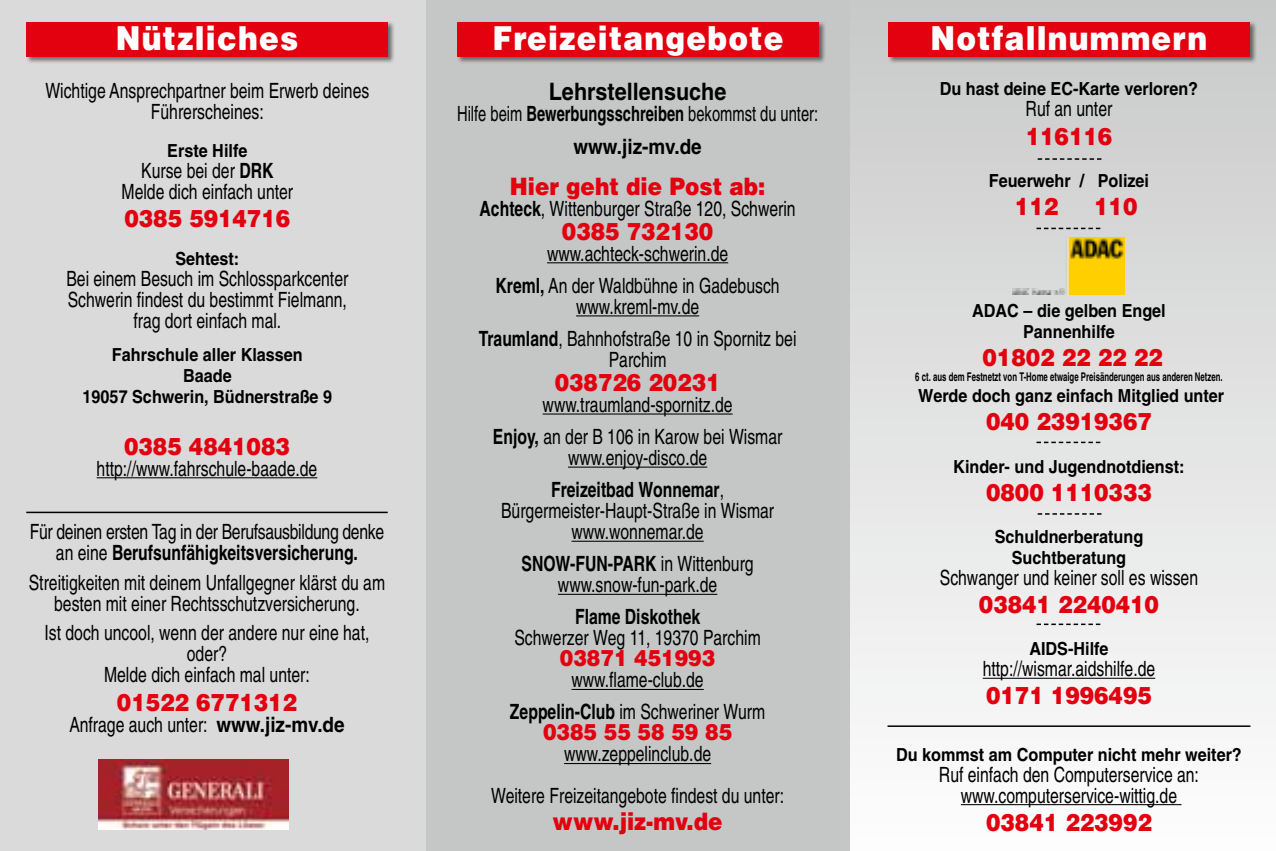
<style>
.page{position:relative;width:1276px;height:851px;background:#fff}
.page>*{position:absolute;margin:0;border:0;box-sizing:border-box;transform-origin:0 0}
.t1{font:900 33px "Helvetica";letter-spacing:.04em;color:#fff;scale:.9 1}
.t2{font:900 24px "Helvetica";color:#e3000f;scale:.9 1}
.t3{font:700 24px "Helvetica";color:#000;scale:.9 1}
.t4{font:900 22.5px "Helvetica";color:#e3000f;scale:.9 1}
.t5{font:21px/21px "Helvetica";color:#000;text-align:center;scale:.75 1}
.t6{font:21px/21px "Helvetica";letter-spacing:-.02em;color:#000;text-align:center;scale:.75 1}
.t7{font:700 21px/32.4px "Helvetica";color:#000;text-align:center;scale:.7 1}
.t8{font:700 21px "Helvetica";color:#000;scale:.75 1}
.t9{font:700 18px/21px "Helvetica";color:#000;text-align:center;scale:.9 1}
.t10{font:700 12px "Helvetica";color:#000;scale:.65 1}
.s1{font-weight:700}
.s2{font-weight:400}
</style>
<div class="page">
<div style="left:425px;top:0;width:425px;height:850px;background:#c5c6c6"></div>
<div style="left:0;top:0;width:425px;height:850px;background:#dadada"></div>
<div style="left:26px;top:21px;width:369px;height:42px;background:#000;opacity:.5"></div>
<div style="left:26px;top:22px;width:362px;height:34px;background:#e3000f"></div>
<div style="left:850px;top:0;width:426px;height:850px;background:linear-gradient(to bottom,#c9c9c9,#fcfcfc)"></div>
<div style="left:456px;top:21px;width:370px;height:42px;background:#000;opacity:.5"></div>
<div style="left:457px;top:22px;width:361px;height:34px;background:#e3000f"></div>
<div style="left:887px;top:21px;width:370px;height:42px;background:#000;opacity:.5"></div>
<div style="left:888px;top:22px;width:361px;height:34px;background:#e3000f"></div>
<hr style="left:982px;top:677px;width:173px;height:1px;background:#000">
<hr style="left:547px;top:262px;width:181px;height:1px;background:#000">
<hr style="left:576px;top:315px;width:123px;height:1px;background:#000">
<hr style="left:542px;top:413px;width:190px;height:1px;background:#000">
<hr style="left:568px;top:466px;width:139px;height:1px;background:#000">
<hr style="left:571px;top:540px;width:133px;height:1px;background:#000">
<hr style="left:558px;top:593px;width:159px;height:1px;background:#000">
<hr style="left:571px;top:688px;width:133px;height:1px;background:#000">
<hr style="left:564px;top:762px;width:147px;height:2px;background:#000">
<hr style="left:97px;top:477px;width:220px;height:1px;background:#000">
<img style="left:99px;top:759px;width:189px;height:70px">
<hr style="left:887px;top:725px;width:363px;height:1px;background:#000">
<hr style="left:26px;top:511px;width:362px;height:2px;background:#000">
<svg style="left:1037px;top:158px;width:64px;height:2px"></svg>
<hr style="left:961px;top:804px;width:220px;height:1px;background:#000">
<img style="left:1012px;top:238px;width:112px;height:56px">
<svg style="left:1036px;top:441px;width:64px;height:2px"></svg>
<svg style="left:1037px;top:513px;width:64px;height:1px"></svg>
<svg style="left:1036px;top:623px;width:64px;height:2px"></svg>
<svg style="left:1036px;top:228px;width:64px;height:1px"></svg>
<h1 class="t1" style="left:116px;top:16px;width:204px">Nützliches</h1>
<h1 class="t1" style="left:492px;top:16px;width:325px">Freizeitangebote</h1>
<h1 class="t1" style="left:930px;top:16px;width:309px">Notfallnummern</h1>
<p class="t5" style="left:45px;top:80px;width:433px">Wichtige Ansprechpartner beim Erwerb deines<br>Führerscheines:</p>
<p class="t9" style="left:167px;top:140px;width:91px">Erste Hilfe</p>
<p class="t5" style="left:122px;top:160px;width:230px">Kurse bei der <span class="s1">DRK<br></span>Melde dich einfach unter</p>
<p class="t2" style="left:124px;top:203px;width:186px">0385 5914716</p>
<p class="t9" style="left:175px;top:248px;width:73px">Sehtest:</p>
<p class="t5" style="left:66px;top:268px;width:377px">Bei einem Besuch im Schlossparkcenter<br>Schwerin findest du bestimmt Fielmann, frag dort einfach mal.</p>
<p class="t9" style="left:83px;top:344px;width:279px">Fahrschule aller Klassen<br>Baade<br>19057 Schwerin, Büdnerstraße 9</p>
<p class="t9" style="left:939px;top:78px;width:289px">Du hast deine EC-Karte verloren?</p>
<p class="t5" style="left:1025px;top:98px;width:117px">Ruf an unter</p>
<p class="t2" style="left:1025px;top:120px;width:98px">116116</p>
<p class="t9" style="left:989px;top:170px;width:180px">Feuerwehr / Polizei</p>
<p class="t2" style="left:1015px;top:191px;width:50px">112</p>
<p class="t2" style="left:1094px;top:191px;width:50px">110</p>
<p class="t3" style="left:549px;top:77px;width:199px">Lehrstellensuche</p>
<p class="t7" style="left:457px;top:97px;width:517px"><span class="s2">Hilfe beim</span> Bewerbungsschreiben <span class="s2">bekommst du unter: </span>www.jiz-mv.de</p>
<p class="t2" style="left:510px;top:170px;width:285px">Hier geht die Post ab:</p>
<p class="t5" style="left:479px;top:198px;width:423px"><span class="s1">Achteck</span>, Wittenburger Straße 120, Schwerin</p>
<p class="t2" style="left:562px;top:215px;width:170px">0385 732130</p>
<p class="t5" style="left:495px;top:237px;width:380px;line-height:32.1px">www.achteck-schwerin.de<br><span class="s1">Kreml,</span> An der Waldbühne in Gadebusch</p>
<p class="t5" style="left:479px;top:290px;width:425px;line-height:32.1px">www.kreml-mv.de<br><span class="s1">Traumland</span>, Bahnhofstraße 10 in Spornitz bei</p>
<p class="t5" style="left:609px;top:349px;width:79px">Parchim</p>
<p class="t2" style="left:555px;top:366px;width:186px">038726 20231</p>
<p class="t5" style="left:493px;top:388px;width:387px;line-height:32.1px">www.traumland-spornitz.de<br><span class="s1">Enjoy,</span> an der B 106 in Karow bei Wismar</p>
<p class="t5" style="left:551px;top:441px;width:232px;line-height:32.1px">www.enjoy-disco.de<br><span class="s1">Freizeitbad Wonnemar</span>,</p>
<p class="t5" style="left:501px;top:500px;width:366px">Bürgermeister-Haupt-Straße in Wismar www.wonnemar.de</p>
<p class="t5" style="left:521px;top:553px;width:311px"><span class="s1">SNOW-FUN-PARK</span> in Wittenburg www.snow-fun-park.de</p>
<p class="t8" style="left:575px;top:604px;width:168px">Flame Diskothek</p>
<p class="t5" style="left:514px;top:627px;width:330px">Schwerzer Weg 11, 19370 Parchim</p>
<p class="t4" style="left:560px;top:643px;width:174px">03871 451993</p>
<p class="t5" style="left:510px;top:663px;width:342px;line-height:32.1px">www.flame-club.de<br><span class="s1">Zeppelin-Club</span> im Schweriner Wurm</p>
<p class="t4" style="left:543px;top:717px;width:212px">0385 55 58 59 85</p>
<p class="t5" style="left:491px;top:733px;width:392px;line-height:42px">www.zeppelinclub.de<br>Weitere Freizeitangebote findest du unter:</p>
<p class="t2" style="left:552px;top:805px;width:190px">www.jiz-mv.de</p>
<p class="t9" style="left:972px;top:300px;width:217px">ADAC – die gelben Engel<br>Pannenhilfe</p>
<p class="t2" style="left:982px;top:342px;width:202px">01802 22 22 22</p>
<p class="t10" style="left:915px;top:369px;width:474px">6 ct. aus dem Festnetzt von T-Home etwaige Preisänderungen aus anderen Netzen.</p>
<p class="t9" style="left:918px;top:385px;width:341px">Werde doch ganz einfach Mitglied unter</p>
<p class="t2" style="left:986px;top:406px;width:186px">040 23919367</p>
<p class="t9" style="left:953px;top:455px;width:259px">Kinder- und Jugendnotdienst:</p>
<p class="t2" style="left:986px;top:476px;width:186px">0800 1110333</p>
<p class="t9" style="left:994px;top:525px;width:167px">Schuldnerberatung<br>Suchtberatung</p>
<p class="t5" style="left:940px;top:567px;width:346px">Schwanger und keiner soll es wissen</p>
<p class="t2" style="left:979px;top:588px;width:202px">03841 2240410</p>
<p class="t9" style="left:1029px;top:638px;width:90px">AiDS-Hilfe</p>
<p class="t5" style="left:982px;top:658px;width:231px">http://wismar.aidshilfe.de</p>
<p class="t2" style="left:986px;top:680px;width:186px">0171 1996495</p>
<p class="t2" style="left:124px;top:430px;width:186px">0385 4841083</p>
<p class="t5" style="left:97px;top:457px;width:296px">http://www.fahrschule-baade.de</p>
<p class="t6" style="left:30px;top:521px;width:474px">Für deinen ersten Tag in der Berufsausbildung denke an eine <span class="s1">Berufsunfähigkeitsversicherung.</span></p>
<p class="t5" style="left:29px;top:571px;width:476px">Streitigkeiten mit deinem Unfallgegner klärst du am besten mit einer Rechtsschutzversicherung.</p>
<p class="t5" style="left:45px;top:622px;width:435px">Ist doch uncool, wenn der andere nur eine hat, oder?<br>Melde dich einfach mal unter:</p>
<p class="t2" style="left:117px;top:686px;width:202px">01522 6771312</p>
<p class="t5" style="left:69px;top:713px;width:368px">Anfrage auch unter: <span class="s1">www.jiz-mv.de</span></p>
<p class="t9" style="left:896px;top:743px;width:386px">Du kommst am Computer nicht mehr weiter?</p>
<p class="t5" style="left:939px;top:763px;width:348px">Ruf einfach den Computerservice an: www.computerservice-wittig.de</p>
<p class="t2" style="left:986px;top:806px;width:186px">03841 223992</p>
</div>
